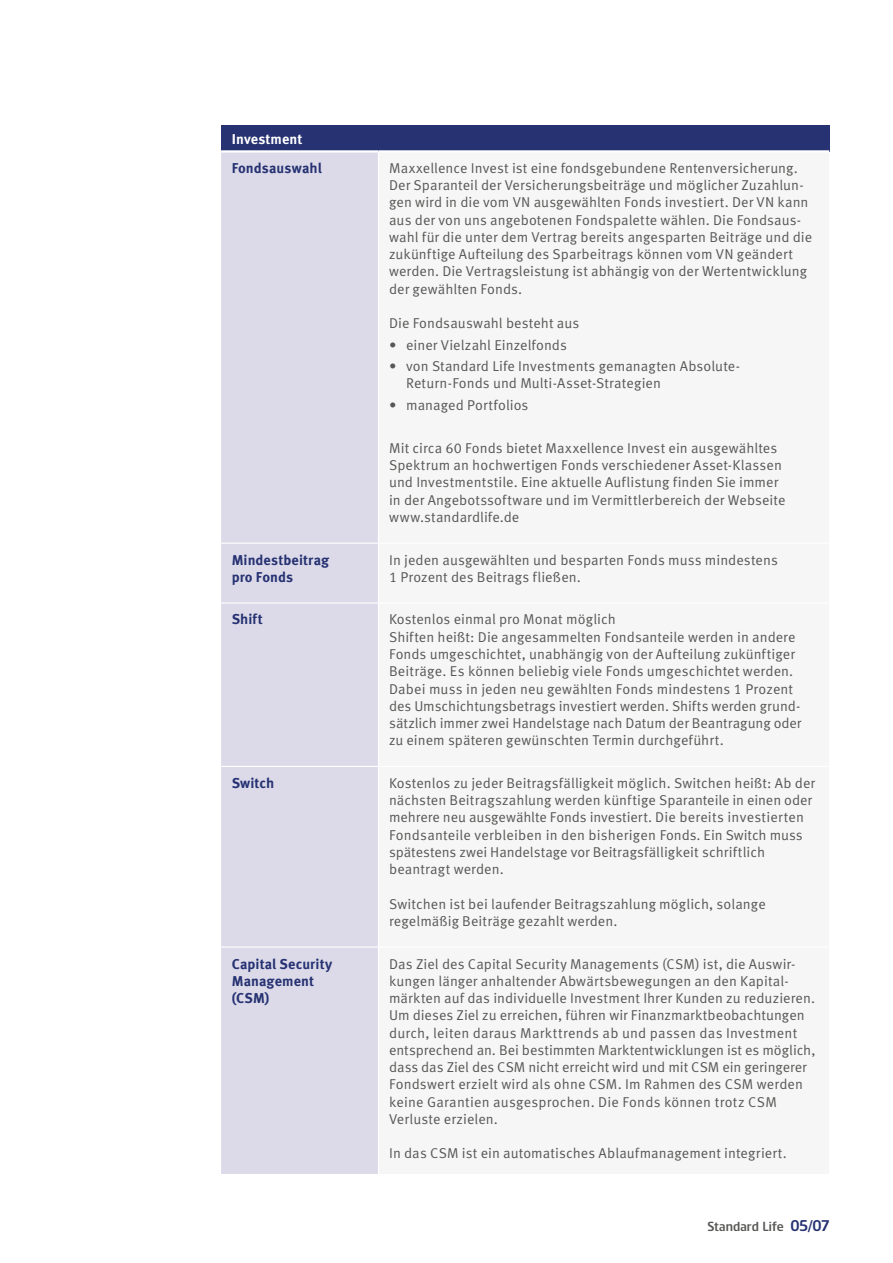
<style>
.page{position:relative;width:893px;height:1263px;background:#fff}
.page>*{position:absolute;margin:0;border:0;box-sizing:border-box;transform-origin:0 0}
.t1{font:14.25px/17.2px "Meta Standard Life Pro TF Norm";letter-spacing:.005em;color:#575756}
.t2{font:700 14.25px/17.2px "Meta Standard Life Pro TF";letter-spacing:.005em;color:#263272}
.t3{font:700 14.25px "Meta Standard Life Pro TF";letter-spacing:.005em;color:#fff}
.t4{font:12.75px "Standard Life";letter-spacing:.015em;color:#575756}
.s1{font-size:15px;color:#263272}
</style>
<div class="page">
<div style="left:221px;top:125px;width:608px;height:26px;background:#263272"></div>
<div style="left:221px;top:153px;width:157px;height:1021px;background:#dcdae9"></div>
<hr style="left:221px;top:150px;width:157px;height:3px;background:#fff">
<hr style="left:378px;top:150px;width:451px;height:3px;background:#fff">
<hr style="left:221px;top:602px;width:157px;height:1px;background:#fff">
<hr style="left:221px;top:766px;width:157px;height:1px;background:#fff">
<hr style="left:221px;top:946px;width:157px;height:2px;background:#fff">
<hr style="left:221px;top:542px;width:157px;height:2px;background:#fff">
<p class="t3" style="left:232px;top:128px;width:72px">Investment</p>
<p class="t2" style="left:232px;top:158px;width:92px">Fondsauswahl</p>
<p class="t1" style="left:389px;top:158px;width:425px">Maxxellence Invest ist eine fondsgebundene Rentenversicherung.<br>Der Sparanteil der Versicherungsbeiträge und möglicher Zuzahlun&shy;gen wird in die vom VN ausgewählten Fonds investiert. Der VN kann aus der von uns angebotenen Fondspalette wählen. Die Fondsaus&shy;wahl für die unter dem Vertrag bereits angesparten Beiträge und die zukünftige Aufteilung des Sparbeitrags können vom VN geändert werden. Die Vertragsleistung ist abhängig von der Wertentwicklung der gewählten Fonds.</p>
<p class="t1" style="left:389px;top:314px;width:192px">Die Fondsauswahl besteht aus</p>
<p class="t1" style="left:389px;top:335px;width:179px">• einer Vielzahl Einzelfonds</p>
<p class="t1" style="left:406px;top:357px;width:335px;text-indent:-17px">• von Standard Life Investments gemanagten Absolute-<br>Return-Fonds und Multi-Asset-Strategien</p>
<p class="t1" style="left:389px;top:395px;width:141px">• managed Portfolios</p>
<p class="t1" style="left:389px;top:438px;width:398px">Mit circa 60 Fonds bietet Maxxellence Invest ein ausgewähltes Spektrum an hochwertigen Fonds verschiedener Asset-Klassen und Investmentstile. Eine aktuelle Auflistung finden Sie immer in der Angebotssoftware und im Vermittlerbereich der Webseite www.standardlife.de</p>
<p class="t2" style="left:232px;top:550px;width:99px">Mindestbeitrag pro Fonds</p>
<p class="t1" style="left:389px;top:550px;width:390px">In jeden ausgewählten und besparten Fonds muss mindestens<br>1 Prozent des Beitrags fließen.</p>
<p class="t2" style="left:232px;top:610px;width:32px">Shift</p>
<p class="t1" style="left:389px;top:610px;width:414px">Kostenlos einmal pro Monat möglich<br>Shiften heißt: Die angesammelten Fondsanteile werden in andere Fonds umgeschichtet, unabhängig von der Aufteilung zukünftiger Beiträge. Es können beliebig viele Fonds umgeschichtet werden.<br>Dabei muss in jeden neu gewählten Fonds mindestens 1 Prozent des Umschichtungsbetrags investiert werden. Shifts werden grund&shy;sätzlich immer zwei Handelstage nach Datum der Beantragung oder zu einem späteren gewünschten Termin durchgeführt.</p>
<p class="t2" style="left:232px;top:773px;width:44px">Switch</p>
<p class="t1" style="left:389px;top:773px;width:428px">Kostenlos zu jeder Beitragsfälligkeit möglich. Switchen heißt: Ab der nächsten Beitragszahlung werden künftige Sparanteile in einen oder mehrere neu ausgewählte Fonds investiert. Die bereits investierten Fondsanteile verbleiben in den bisherigen Fonds. Ein Switch muss spätestens zwei Handelstage vor Beitragsfälligkeit schriftlich beantragt werden.</p>
<p class="t1" style="left:389px;top:894px;width:378px">Switchen ist bei laufender Beitragszahlung möglich, solange regelmäßig Beiträge gezahlt werden.</p>
<p class="t2" style="left:232px;top:954px;width:102px">Capital Security<br>Management (CSM)</p>
<p class="t1" style="left:389px;top:954px;width:428px">Das Ziel des Capital Security Managements (CSM) ist, die Auswir&shy;kungen länger anhaltender Abwärtsbewegungen an den Kapital&shy;märkten auf das individuelle Investment Ihrer Kunden zu reduzieren.<br>Um dieses Ziel zu erreichen, führen wir Finanzmarktbeobachtungen durch, leiten daraus Markttrends ab und passen das Investment entsprechend an. Bei bestimmten Marktentwicklungen ist es möglich, dass das Ziel des CSM nicht erreicht wird und mit CSM ein geringerer Fondswert erzielt wird als ohne CSM. Im Rahmen des CSM werden keine Garantien ausgesprochen. Die Fonds können trotz CSM Verluste erzielen.</p>
<p class="t1" style="left:389px;top:1144px;width:399px">In das CSM ist ein automatisches Ablaufmanagement integriert.</p>
<p class="t4" style="left:707px;top:1218px;width:123px">Standard Life <span class="s1">05/07</span></p>
</div>
